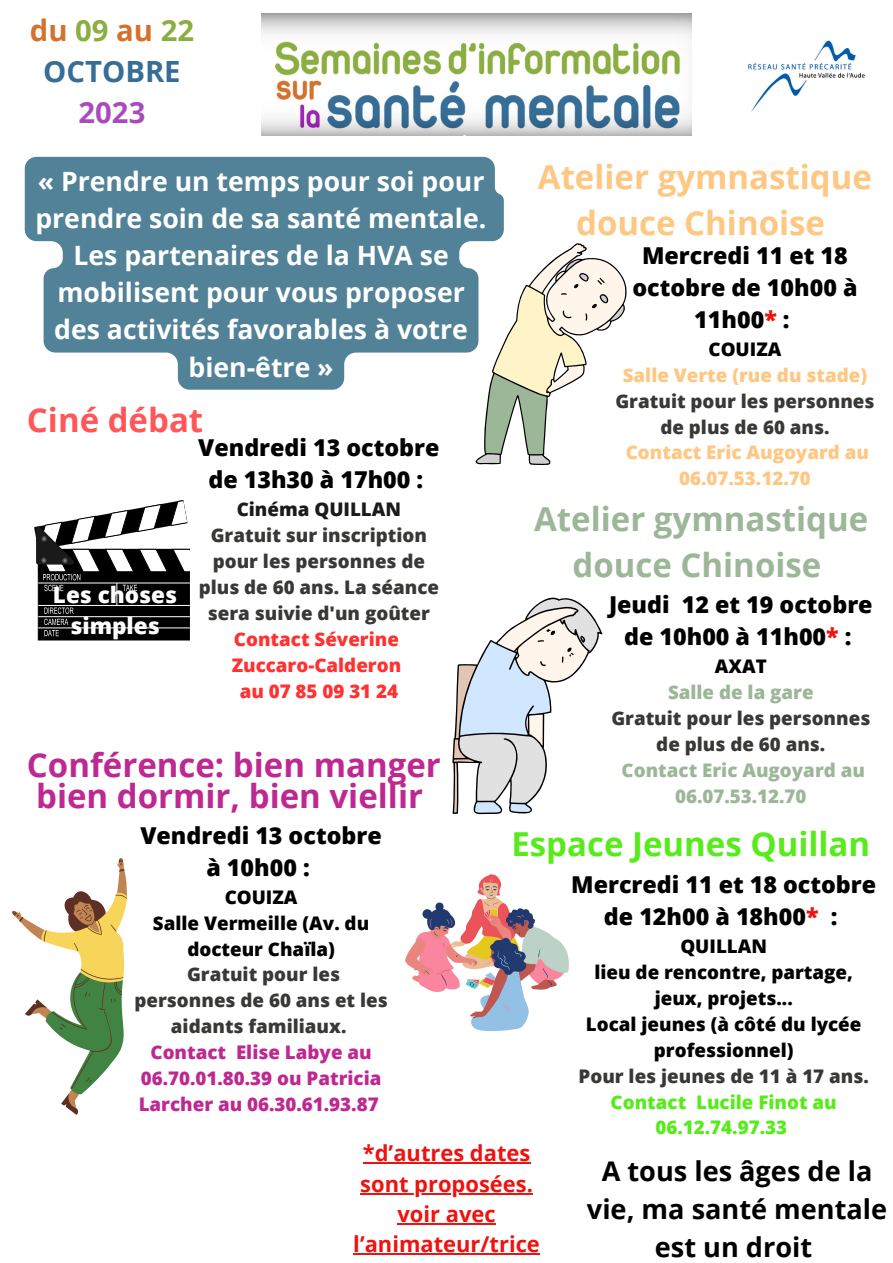
<style>
.page{position:relative;width:893px;height:1263px;background:#fff}
.page>*{position:absolute;margin:0;border:0;box-sizing:border-box;transform-origin:0 0}
.t1{font:700 33px "Open Sans";color:#bd2991}
.t2{font:700 33px/46.1px "Open Sans";color:#fec782;text-align:center}
.t3{font:700 33px/46.1px "Open Sans";color:#9cb798;text-align:center}
.t4{font:700 33px "Open Sans";color:#58eb1c}
.t5{font:700 33px "Open Sans";color:#ff5757}
.t6{font:700 29.25px/40.7px "Open Sans";color:#376d96;text-align:center}
.t7{font:700 27.15px/37.8px "Open Sans";color:#000;text-align:center}
.t8{font:700 26.62px/37.1px "Open Sans";color:#fff}
.t9{font:800 23.25px/32.1px "Open Sans";color:#000;text-align:center}
.t10{font:800 22.5px "Open Sans";color:#fff}
.t11{font:700 21.9px/30.4px "Open Sans";color:#ef120f;text-align:center}
.t12{font:800 18.75px/25.9px "Open Sans";color:#383936;text-align:center}
.t13{font:800 18.75px/25.9px "Open Sans";color:#000;text-align:center}
.t14{font:800 18.75px/25.9px "Open Sans";color:#bd2991;text-align:center}
.t15{font:800 18.75px/25.9px "Open Sans";color:#fec782;text-align:center}
.t16{font:800 18.75px/25.9px "Open Sans";color:#9cb798;text-align:center}
.t17{font:800 18.75px/25.9px "Open Sans";color:#58eb1c;text-align:center}
.t18{font:800 18.75px "Open Sans";color:#ff3131}
.t19{font:800 18.75px "Open Sans";color:#1a1a1a}
.s1{color:#d5712d}
.s2{color:#8bae41}
.s3{color:#aa4bbd}
.s4{color:#ff3131}
.s5{color:#ef120f}
</style>
<div class="page">
<img style="left:748px;top:40px;width:117px;height:72px">
<svg style="left:475px;top:243px;width:152px;height:222px"></svg>
<svg style="left:452px;top:597px;width:150px;height:218px"></svg>
<svg style="left:12px;top:858px;width:115px;height:257px"></svg>
<div style="left:38px;top:549px;width:152px;height:91px;background:#000"></div>
<svg style="left:34px;top:500px;width:156px;height:136px"></svg>
<img style="left:261px;top:13px;width:430px;height:122px">
<svg style="left:405px;top:874px;width:164px;height:158px"></svg>
<hr style="left:363px;top:1162px;width:167px;height:2px;background:#ef120f">
<hr style="left:360px;top:1193px;width:173px;height:1px;background:#ef120f">
<hr style="left:397px;top:1223px;width:99px;height:2px;background:#ef120f">
<hr style="left:353px;top:1253px;width:187px;height:2px;background:#ef120f">
<svg style="left:25px;top:157px;width:479px;height:233px;fill:#528297"></svg>
<p class="t6" style="left:30px;top:10px;width:166px"><span class="s1">du</span> <span class="s2">09</span> <span class="s1">au</span> <span class="s2">22<br></span>OCTOBRE<br><span class="s3">2023</span></p>
<p class="t8" style="left:35px;top:162px;width:452px">« Prendre un temps pour soi pour prendre soin de sa santé mentale.</p>
<p class="t8" style="left:54px;top:236px;width:415px;text-align:center">Les partenaires de la HVA se mobilisent pour vous proposer des activités favorables à votre bien-être »</p>
<p class="t5" style="left:27px;top:396px;width:178px">Ciné débat</p>
<p class="t10" style="left:53px;top:579px;width:126px">Les choses</p>
<p class="t10" style="left:70px;top:610px;width:91px">simples</p>
<p class="t9" style="left:198px;top:431px;width:243px">Vendredi 13 octobre de 13h30 à 17h00 :</p>
<p class="t19" style="left:237px;top:496px;width:166px">Cinéma QUILLAN</p>
<p class="t12" style="left:199px;top:522px;width:242px">Gratuit sur inscription pour les personnes de plus de 60 ans. La séance sera suivie d'un goûter<br><span class="s4">Contact Séverine</span></p>
<p class="t18" style="left:232px;top:652px;width:171px">Zuccaro-Calderon</p>
<p class="t18" style="left:240px;top:677px;width:160px">au 07 85 09 31 24</p>
<p class="t1" style="left:27px;top:741px;width:415px">Conférence: bien manger</p>
<p class="t1" style="left:36px;top:772px;width:388px">bien dormir, bien viellir</p>
<p class="t9" style="left:140px;top:818px;width:243px">Vendredi 13 octobre à 10h00 :</p>
<p class="t13" style="left:225px;top:883px;width:74px">COUIZA</p>
<p class="t13" style="left:153px;top:909px;width:218px">Salle Vermeille (Av. du docteur Chaïla)</p>
<p class="t12" style="left:134px;top:961px;width:255px">Gratuit pour les personnes de 60 ans et les aidants familiaux.</p>
<p class="t14" style="left:139px;top:1039px;width:244px">Contact Elise Labye au<br>06.70.01.80.39 ou Patricia<br>Larcher au 06.30.61.93.87</p>
<p class="t2" style="left:538px;top:153px;width:336px">Atelier gymnastique douce Chinoise</p>
<p class="t9" style="left:632px;top:239px;width:227px">Mercredi 11 et 18 octobre de 10h00 à<br>11h00<span class="s5">*</span> :</p>
<p class="t13" style="left:708px;top:336px;width:74px">COUIZA</p>
<p class="t15" style="left:623px;top:362px;width:246px">Salle Verte (rue du stade)</p>
<p class="t12" style="left:615px;top:387px;width:260px">Gratuit pour les personnes de plus de 60 ans.</p>
<p class="t15" style="left:626px;top:439px;width:245px">Contact Eric Augoyard au<br>06.07.53.12.70</p>
<p class="t3" style="left:534px;top:495px;width:336px">Atelier gymnastique douce Chinoise</p>
<p class="t9" style="left:609px;top:588px;width:265px">Jeudi 12 et 19 octobre de 10h00 à 11h00<span class="s5">*</span> :</p>
<p class="t13" style="left:715px;top:653px;width:53px">AXAT</p>
<p class="t16" style="left:668px;top:679px;width:147px">Salle de la gare</p>
<p class="t12" style="left:611px;top:705px;width:260px">Gratuit pour les personnes de plus de 60 ans.</p>
<p class="t16" style="left:621px;top:757px;width:245px">Contact Eric Augoyard au<br>06.07.53.12.70</p>
<p class="t4" style="left:511px;top:821px;width:360px">Espace Jeunes Quillan</p>
<p class="t9" style="left:571px;top:868px;width:306px">Mercredi 11 et 18 octobre de 12h00 à 18h00<span class="s5">*</span> :</p>
<p class="t13" style="left:680px;top:933px;width:88px">QUILLAN</p>
<p class="t13" style="left:594px;top:959px;width:260px">lieu de rencontre, partage, jeux, projets...</p>
<p class="t13" style="left:586px;top:1011px;width:277px">Local jeunes (à côté du lycée professionnel)</p>
<p class="t12" style="left:578px;top:1062px;width:292px">Pour les jeunes de 11 à 17 ans.</p>
<p class="t17" style="left:610px;top:1088px;width:228px">Contact Lucile Finot au<br>06.12.74.97.33</p>
<p class="t11" style="left:353px;top:1137px;width:188px">*d’autres dates sont proposées. voir avec l’animateur/trice</p>
<p class="t7" style="left:587px;top:1152px;width:302px">A tous les âges de la vie, ma santé mentale est un droit</p>
</div>
